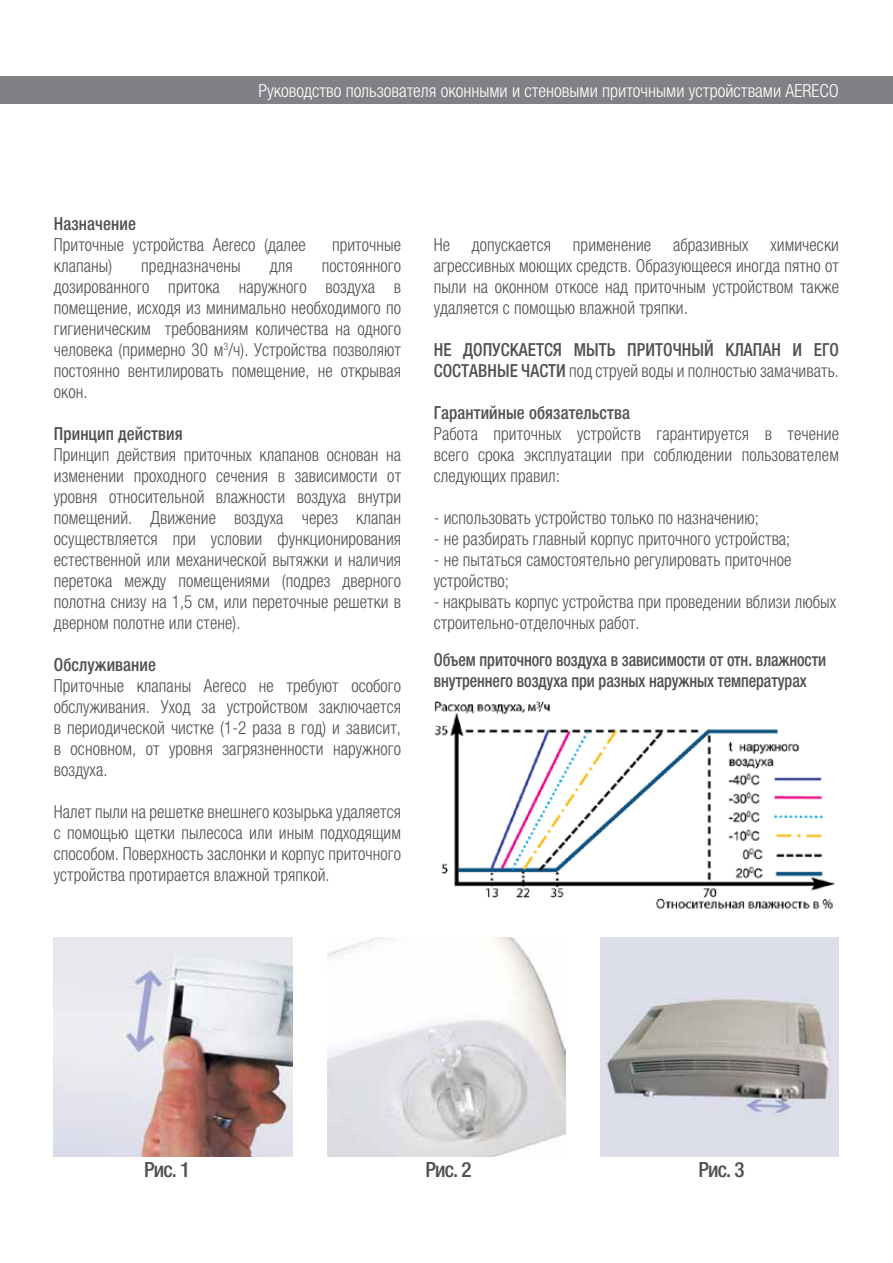
<style>
.page{position:relative;width:893px;height:1263px;background:#fff}
.page>*{position:absolute;margin:0;border:0;box-sizing:border-box;transform-origin:0 0}
.t1{font:500 condensed 21px "Helvetica Neue LTW1 G";letter-spacing:-.045em;color:#504f53}
.t2{font:300 condensed 18px/21px "Helvetica Neue LTW1 G";letter-spacing:.005em;color:#504f53;text-align:justify;scale:.95 1}
.t3{font:500 condensed 18px/21px "Helvetica Neue LTW1 G";letter-spacing:.005em;color:#504f53;scale:.95 1}
.t4{font:500 condensed 18px/21px "Helvetica Neue LTW1 G";letter-spacing:.005em;color:#504f53;scale:.9 1}
.t5{font:300 condensed 18px "Helvetica Neue LTW1 G";color:#fff}
.s1{font-weight:300}
</style>
<div class="page">
<div style="left:0;top:76px;width:893px;height:28px;background:#818084"></div>
<img style="left:54px;top:938px;width:239px;height:218px">
<img style="left:600px;top:938px;width:239px;height:218px">
<img style="left:327px;top:938px;width:239px;height:218px">
<img style="left:434px;top:702px;width:401px;height:207px">
<p class="t5" style="left:258px;top:80px;width:582px">Руководство пользователя оконными и стеновыми приточными устройствами AERECO</p>
<p class="t3" style="left:54px;top:213px;width:88px">Назначение</p>
<p class="t2" style="left:54px;top:234px;width:267px">Приточные устройства Aereco (далее</p>
<p class="t2" style="left:332px;top:234px;width:74px">приточные</p>
<p class="t2" style="left:54px;top:255px;width:63px">клапаны)</p>
<p class="t2" style="left:141px;top:255px;width:106px">предназначены</p>
<p class="t2" style="left:270px;top:255px;width:26px">для</p>
<p class="t2" style="left:54px;top:255px;width:367px;text-indent:268px">постоянного дозированного притока наружного воздуха в помещение, исходя из минимально необходимого по гигиеническим требованиям количества на одного человека (примерно 30 м<sup>3</sup>/ч). Устройства позволяют постоянно вентилировать помещение, не открывая окон.</p>
<p class="t3" style="left:54px;top:423px;width:137px">Принцип действия</p>
<p class="t2" style="left:54px;top:444px;width:367px">Принцип действия приточных клапанов основан на изменении проходного сечения в зависимости от уровня относительной влажности воздуха внутри помещений. Движение воздуха через клапан осуществляется при условии функционирования естественной или механической вытяжки и наличия перетока между помещениями (подрез дверного полотна снизу на 1,5 см, или переточные решетки в дверном полотне или стене).</p>
<p class="t3" style="left:54px;top:654px;width:109px">Обслуживание</p>
<p class="t2" style="left:54px;top:676px;width:367px">Приточные клапаны Aereco не требуют особого обслуживания. Уход за устройством заключается в периодической чистке (1-2 раза в год) и зависит, в основном, от уровня загрязненности наружного воздуха.</p>
<p class="t2" style="left:54px;top:802px;width:367px">Налет пыли на решетке внешнего козырька удаляется с помощью щетки пылесоса или иным подходящим способом. Поверхность заслонки и корпус приточного устройства протирается влажной тряпкой.</p>
<p class="t2" style="left:434px;top:235px;width:428px">Не допускается применение абразивных химически агрессивных моющих средств. Образующееся иногда пятно от пыли на оконном откосе над приточным устройством также удаляется с помощью влажной тряпки.</p>
<p class="t3" style="left:434px;top:339px;width:428px">НЕ ДОПУСКАЕТСЯ МЫТЬ ПРИТОЧНЫЙ КЛАПАН И ЕГО<br>СОСТАВНЫЕ ЧАСТИ <span class="s1">под струей воды и полностью замачивать.</span></p>
<p class="t3" style="left:434px;top:402px;width:208px">Гарантийные обязательства</p>
<p class="t2" style="left:434px;top:424px;width:428px">Работа приточных устройств гарантируется в течение всего срока эксплуатации при соблюдении пользователем следующих правил:</p>
<p class="t2" style="left:434px;top:508px;width:344px">- использовать устройство только по назначению;</p>
<p class="t2" style="left:434px;top:529px;width:377px">- не разбирать главный корпус приточного устройства;</p>
<p class="t2" style="left:434px;top:550px;width:378px">- не пытаться самостоятельно регулировать приточное устройство;</p>
<p class="t2" style="left:434px;top:592px;width:425px">- накрывать корпус устройства при проведении вблизи любых строительно-отделочных работ.</p>
<p class="t4" style="left:434px;top:649px;width:438px">Объем приточного воздуха в завиcимости от отн. влажности внутреннего воздуха при разных наружных температурах</p>
<p class="t1" style="left:144px;top:1157px;width:47px">Рис. 1</p>
<p class="t1" style="left:425px;top:1157px;width:47px">Рис. 2</p>
<p class="t1" style="left:698px;top:1157px;width:47px">Рис. 3</p>
</div>
